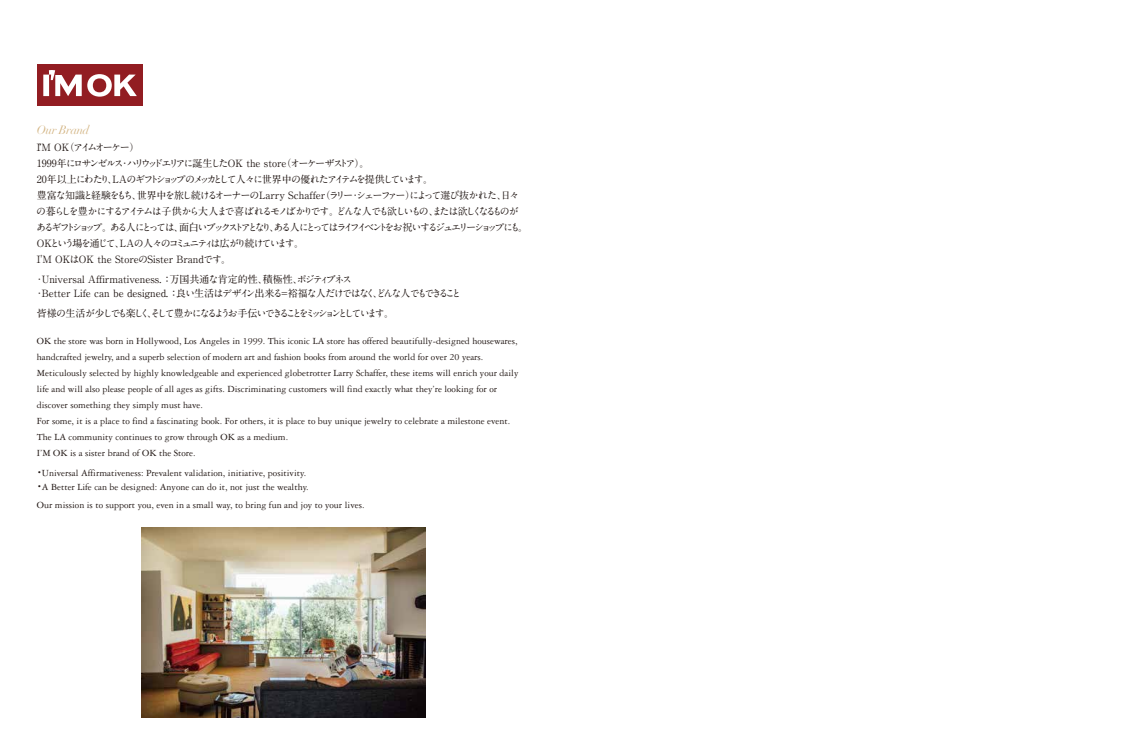
<style>
.page{position:relative;width:1134px;height:729px;background:#fff}
.page>*{position:absolute;margin:0;border:0;box-sizing:border-box;transform-origin:0 0}
.t1{font:italic 12px "Didot LT Pro";letter-spacing:-.03em;color:#d4b686}
.t2{font:10px/16px "Garamond 3 LT Std";color:#221815}
.t3{font:700 10px/16px "A1 Mincho Std";letter-spacing:-.155em;color:#221815}
.t4{font:700 10px/14.5px "A1 Mincho Std";color:#221815}
.t5{font:700 10px "A1 Mincho Std";letter-spacing:-.245em;color:#221815}
.s1{font-family:"Koz Go Pr 6 N"}
</style>
<div class="page">
<div style="left:37px;top:64px;width:105px;height:41px;background:#921d22"></div>
<svg style="left:43px;top:70px;width:94px;height:27px"></svg>
<img style="left:141px;top:527px;width:285px;height:190px">
<p class="t1" style="left:37px;top:122px;width:54px">Our Brand</p>
<p class="t3" style="left:36px;top:137px;width:494px">IʼM OK（アイムオーケー）<br>1999年にロサンゼルス・ハリウッドエリアに誕生したOK the store（オーケーザストア）。<br>20年以上にわたり、LAのギフトショップのメッカとして人々に世界中の優れたアイテムを提供しています。<br>豊富な知識と経験をもち、世界中を旅し続けるオーナーのLarry Schaffer（ラリー･シェーファー）によって選び抜かれた、日々の暮らしを豊かにするアイテムは子供から大人まで喜ばれるモノばかりです。どんな人でも欲しいもの、または欲しくなるものがあるギフトショップ。ある人にとっては、面白いブックストアとなり、ある人にとってはライフイベントをお祝いするジュエリーショップにも。OKという場を通じて、LAの人々のコミュニティは広がり続けています。<br>I'M OKはOK the StoreのSister Brandです。</p>
<p class="t4" style="left:34px;top:270px;width:429px">・Universal Affirmativeness. ：万国共通な肯定的性、積極性、ポジティブネス<br>・Better Life can be designed. ：良い生活はデザイン出来る＝裕福な人だけではなく、どんな人でもできること</p>
<p class="t5" style="left:37px;top:305px;width:359px">皆様の生活が少しでも楽しく、そして豊かになるようお手伝いできることをミッションとしています。</p>
<p class="t2" style="left:37px;top:333px;width:483px">OK the store was born in Hollywood, Los Angeles in 1999. This iconic LA store has offered beautifully-designed housewares, handcrafted jewelry, and a superb selection of modern art and fashion books from around the world for over 20 years.<br>Meticulously selected by highly knowledgeable and experienced globetrotter Larry Schaffer, these items will enrich your daily life and will also please people of all ages as gifts. Discriminating customers will find exactly what they’re looking for or discover something they simply must have.<br>For some, it is a place to find a fascinating book. For others, it is place to buy unique jewelry to celebrate a milestone event.<br>The LA community continues to grow through OK as a medium.<br>I’M OK is a sister brand of OK the Store.</p>
<p class="t2" style="left:34px;top:466px;width:276px;line-height:14px"><span class="s1">・</span>Universal Affirmativeness: Prevalent validation, initiative, positivity.<span class="s1">・</span>A Better Life can be designed: Anyone can do it, not just the wealthy.</p>
<p class="t2" style="left:37px;top:497px;width:329px">Our mission is to support you, even in a small way, to bring fun and joy to your lives.</p>
</div>
